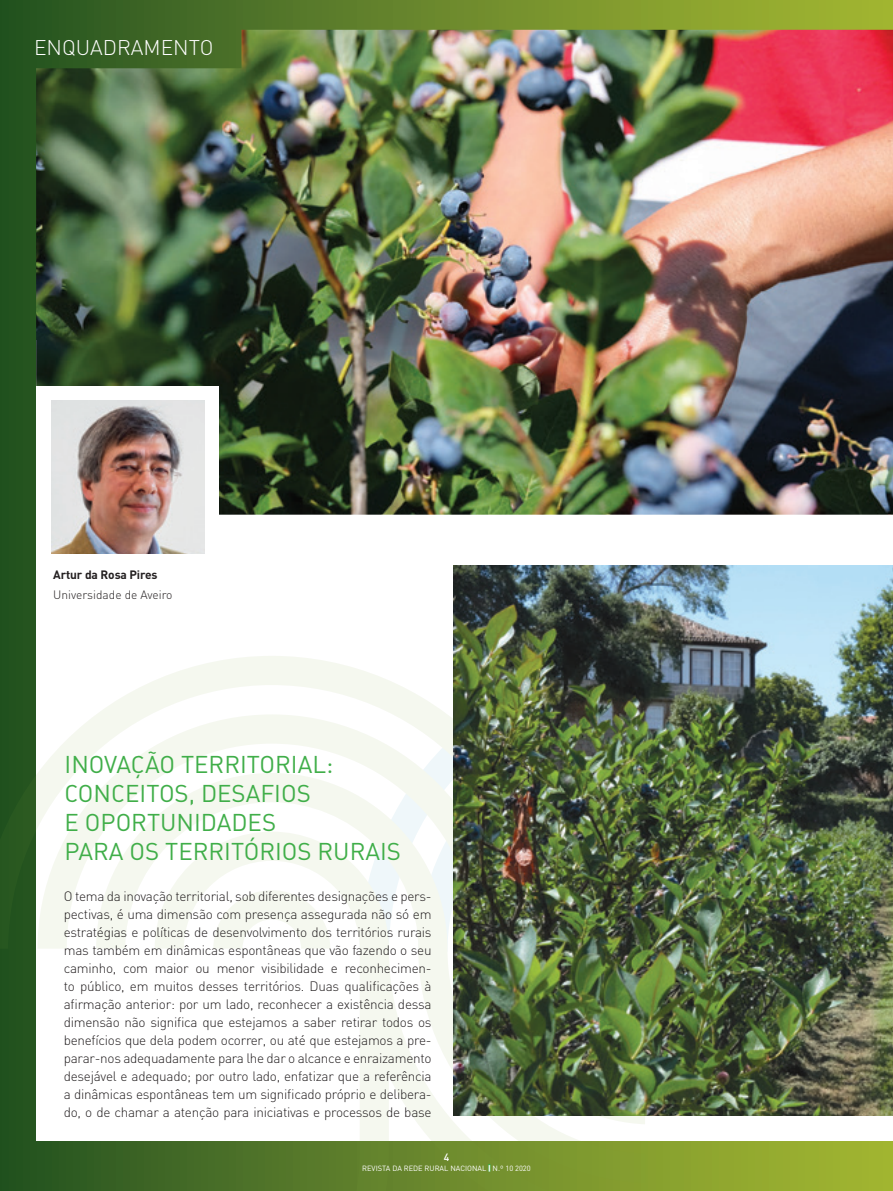
<style>
.page{position:relative;width:893px;height:1191px;background:#fff}
.page>*{position:absolute;margin:0;border:0;box-sizing:border-box;transform-origin:0 0}
.t1{font:24px/28.8px "DIN Regular Alternate";color:#40ae49}
.t2{font:300 21px "DIN";color:#fff}
.t3{font:300 13.5px/18px "DIN";letter-spacing:-.02em;color:#231f20;text-align:justify}
.t4{font:300 12px "DIN";color:#231f20}
.t5{font:700 12px "DIN";letter-spacing:-.01em;color:#231f20}
.t6{font:500 10.5px "DIN";color:#fff}
.t7{font:7.5px "DIN";color:#fff}
.s1{font-weight:900;color:#40ae49}
</style>
<div class="page">
<div style="left:0;top:0;width:893px;height:1191px;background:linear-gradient(to right,#275421,#acbc38)"></div>
<div style="left:36px;top:340px;width:857px;height:800px;background:#fff"></div>
<svg style="left:0;top:656px;width:645px;height:535px"></svg>
<img style="left:36px;top:30px;width:857px;height:484px">
<div style="left:36px;top:386px;width:183px;height:182px;background:#fff"></div>
<img style="left:51px;top:400px;width:153px;height:153px">
<img style="left:454px;top:566px;width:439px;height:549px">
<h2 class="t2" style="left:34px;top:35px;width:181px">ENQUADRAMENTO</h2>
<p class="t5" style="left:53px;top:567px;width:106px">Artur da Rosa Pires</p>
<p class="t4" style="left:53px;top:587px;width:121px">Universidade de Aveiro</p>
<h1 class="t1" style="left:65px;top:749px;width:338px">INOVAÇÃO TERRITORIAL:<br>CONCEITOS, DESAFIOS<br>E OPORTUNIDADES<br>PARA OS TERRITÓRIOS RURAIS</h1>
<p class="t3" style="left:64px;top:886px;width:369px">O tema da inovação territorial, sob diferentes designações e pers&shy;pectivas, é uma dimensão com presença assegurada não só em estratégias e políticas de desenvolvimento dos territórios rurais mas também em dinâmicas espontâneas que vão fazendo o seu caminho, com maior ou menor visibilidade e reconhecimen&shy;to público, em muitos desses territórios. Duas qualificações à afirmação anterior: por um lado, reconhecer a existência dessa dimensão não significa que estejamos a saber retirar todos os benefícios que dela podem ocorrer, ou até que estejamos a pre&shy;parar-nos adequadamente para lhe dar o alcance e enraizamento desejável e adequado; por outro lado, enfatizar que a referência a dinâmicas espontâneas tem um significado próprio e delibera&shy;do, o de chamar a atenção para iniciativas e processos de base</p>
<p class="t6" style="left:444px;top:1150px;width:7px">4</p>
<p class="t7" style="left:362px;top:1163px;width:170px">REVISTA DA REDE RURAL NACIONAL <span class="s1">|</span> N.º 10 2020</p>
</div>
